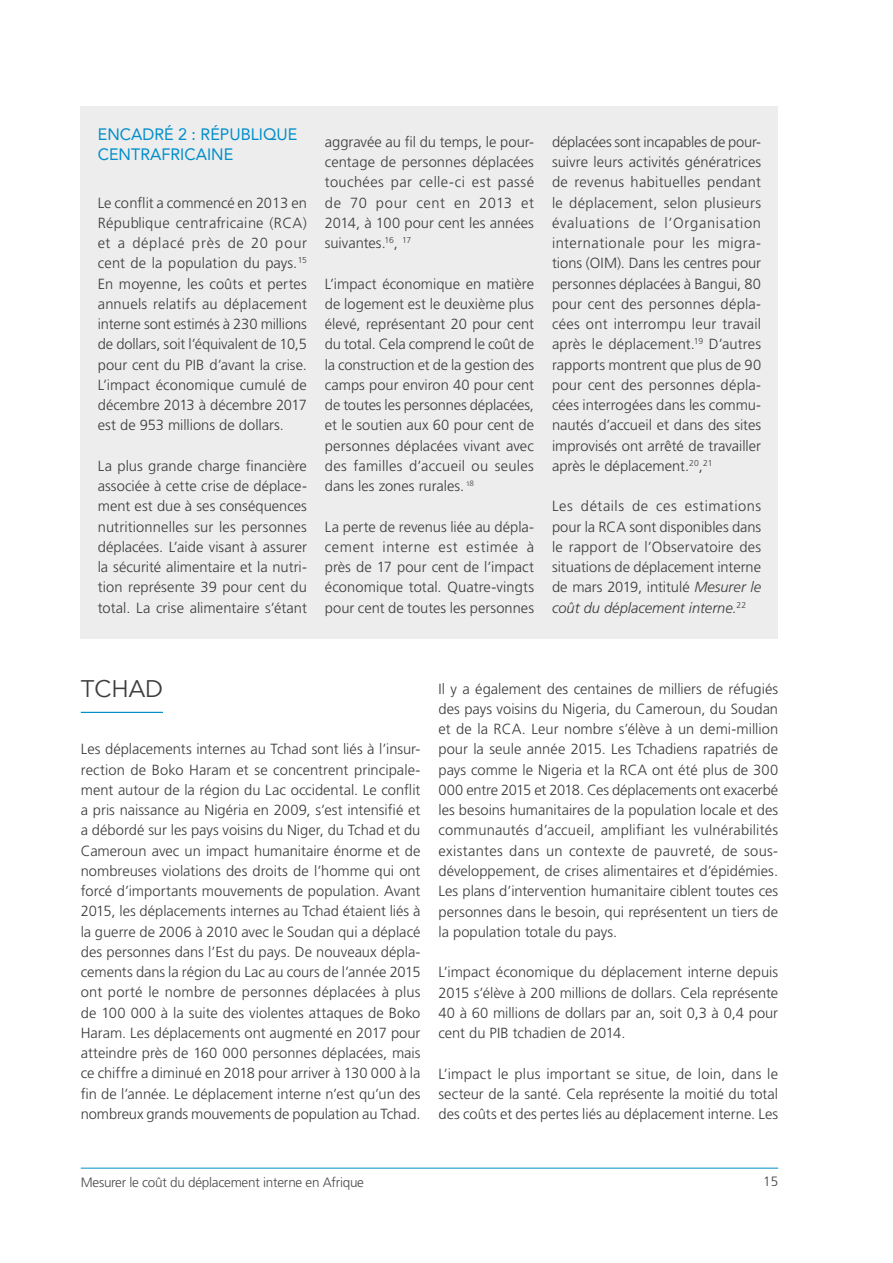
<style>
.page{position:relative;width:893px;height:1263px;background:#fff}
.page>*{position:absolute;margin:0;border:0;box-sizing:border-box;transform-origin:0 0}
.t1{font:24px "Avenir";color:#3e3e40}
.t2{font:16.5px/19.8px "Avenir";color:#008eca}
.t3{font:300 14.7px/20.2px "Frutiger LT Std";color:#3c3c3b;text-align:justify}
.t4{font:300 13.5px "Frutiger LT Std";letter-spacing:-.02em;color:#4a4a49}
.t5{font:300 13.5px "Frutiger LT Std";color:#444342}
.s1{font-style:italic}
</style>
<div class="page">
<hr style="left:81px;top:1168px;width:697px;height:1px;background:#008eca">
<div style="left:81px;top:106px;width:697px;height:533px;background:#ededed"></div>
<hr style="left:81px;top:712px;width:82px;height:1px;background:#008eca">
<p class="t2" style="left:98px;top:124px;width:201px">ENCADRÉ 2 : RÉPUBLIQUE<br>CENTRAFRICAINE</p>
<p class="t3" style="left:98px;top:193px;width:211px">Le conflit a commencé en 2013 en République centrafricaine (RCA) et a déplacé près de 20 pour cent de la population du pays.<sup>15<br></sup>En moyenne, les coûts et pertes annuels relatifs au déplacement interne sont estimés à 230 millions de dollars, soit l’équivalent de 10,5 pour cent du PIB d’avant la crise.<br>L’impact économique cumulé de décembre 2013 à décembre 2017 est de 953 millions de dollars.</p>
<p class="t3" style="left:98px;top:456px;width:211px">La plus grande charge financière associée à cette crise de déplace&shy;ment est due à ses conséquences nutritionnelles sur les personnes déplacées. L’aide visant à assurer la sécurité alimentaire et la nutri&shy;tion représente 39 pour cent du total. La crise alimentaire s’étant</p>
<p class="t3" style="left:325px;top:132px;width:211px">aggravée au fil du temps, le pour&shy;centage de personnes déplacées touchées par celle-ci est passé de 70 pour cent en 2013 et 2014, à 100 pour cent les années suivantes.<sup>16</sup>, <sup>17</sup></p>
<p class="t3" style="left:325px;top:274px;width:211px">L’impact économique en matière de logement est le deuxième plus élevé, représentant 20 pour cent du total. Cela comprend le coût de la construction et de la gestion des camps pour environ 40 pour cent de toutes les personnes déplacées, et le soutien aux 60 pour cent de personnes déplacées vivant avec des familles d’accueil ou seules dans les zones rurales. <sup>18</sup></p>
<p class="t3" style="left:325px;top:517px;width:211px">La perte de revenus liée au dépla&shy;cement interne est estimée à près de 17 pour cent de l’impact économique total. Quatre-vingts pour cent de toutes les personnes</p>
<p class="t3" style="left:552px;top:132px;width:211px">déplacées sont incapables de pour&shy;suivre leurs activités génératrices de revenus habituelles pendant le déplacement, selon plusieurs évaluations de l’Organisation internationale pour les migra&shy;tions (OIM). Dans les centres pour personnes déplacées à Bangui, 80 pour cent des personnes dépla&shy;cées ont interrompu leur travail après le déplacement.<sup>19</sup> D’autres rapports montrent que plus de 90 pour cent des personnes dépla&shy;cées interrogées dans les commu&shy;nautés d’accueil et dans des sites improvisés ont arrêté de travailler après le déplacement.<sup>20</sup>,<sup>21</sup></p>
<p class="t3" style="left:552px;top:496px;width:211px">Les détails de ces estimations pour la RCA sont disponibles dans le rapport de l’Observatoire des situations de déplacement interne de mars 2019, intitulé <span class="s1">Mesurer le coût du déplacement interne</span>.<sup>22</sup></p>
<h1 class="t1" style="left:81px;top:675px;width:84px">TCHAD</h1>
<p class="t3" style="left:81px;top:739px;width:341px">Les déplacements internes au Tchad sont liés à l’insur&shy;rection de Boko Haram et se concentrent principale&shy;ment autour de la région du Lac occidental. Le conflit a pris naissance au Nigéria en 2009, s’est intensifié et a débordé sur les pays voisins du Niger, du Tchad et du Cameroun avec un impact humanitaire énorme et de nombreuses violations des droits de l’homme qui ont forcé d’importants mouvements de population. Avant 2015, les déplacements internes au Tchad étaient liés à la guerre de 2006 à 2010 avec le Soudan qui a déplacé des personnes dans l’Est du pays. De nouveaux dépla&shy;cements dans la région du Lac au cours de l’année 2015 ont porté le nombre de personnes déplacées à plus de 100 000 à la suite des violentes attaques de Boko Haram. Les déplacements ont augmenté en 2017 pour atteindre près de 160 000 personnes déplacées, mais ce chiffre a diminué en 2018 pour arriver à 130 000 à la fin de l’année. Le déplacement interne n’est qu’un des nombreux grands mouvements de population au Tchad.</p>
<p class="t3" style="left:438px;top:679px;width:341px">Il y a également des centaines de milliers de réfugiés des pays voisins du Nigeria, du Cameroun, du Soudan et de la RCA. Leur nombre s’élève à un demi-million pour la seule année 2015. Les Tchadiens rapatriés de pays comme le Nigeria et la RCA ont été plus de 300<br>000 entre 2015 et 2018. Ces déplacements ont exacerbé les besoins humanitaires de la population locale et des communautés d’accueil, amplifiant les vulnérabilités existantes dans un contexte de pauvreté, de sous&shy;développement, de crises alimentaires et d’épidémies.<br>Les plans d’intervention humanitaire ciblent toutes ces personnes dans le besoin, qui représentent un tiers de la population totale du pays.</p>
<p class="t3" style="left:438px;top:962px;width:341px">L’impact économique du déplacement interne depuis 2015 s’élève à 200 millions de dollars. Cela représente 40 à 60 millions de dollars par an, soit 0,3 à 0,4 pour cent du PIB tchadien de 2014.</p>
<p class="t3" style="left:438px;top:1063px;width:341px">L’impact le plus important se situe, de loin, dans le secteur de la santé. Cela représente la moitié du total des coûts et des pertes liés au déplacement interne. Les</p>
<p class="t4" style="left:81px;top:1174px;width:285px">Mesurer le coût du déplacement interne en Afrique</p>
<p class="t5" style="left:763px;top:1174px;width:17px">15</p>
</div>
